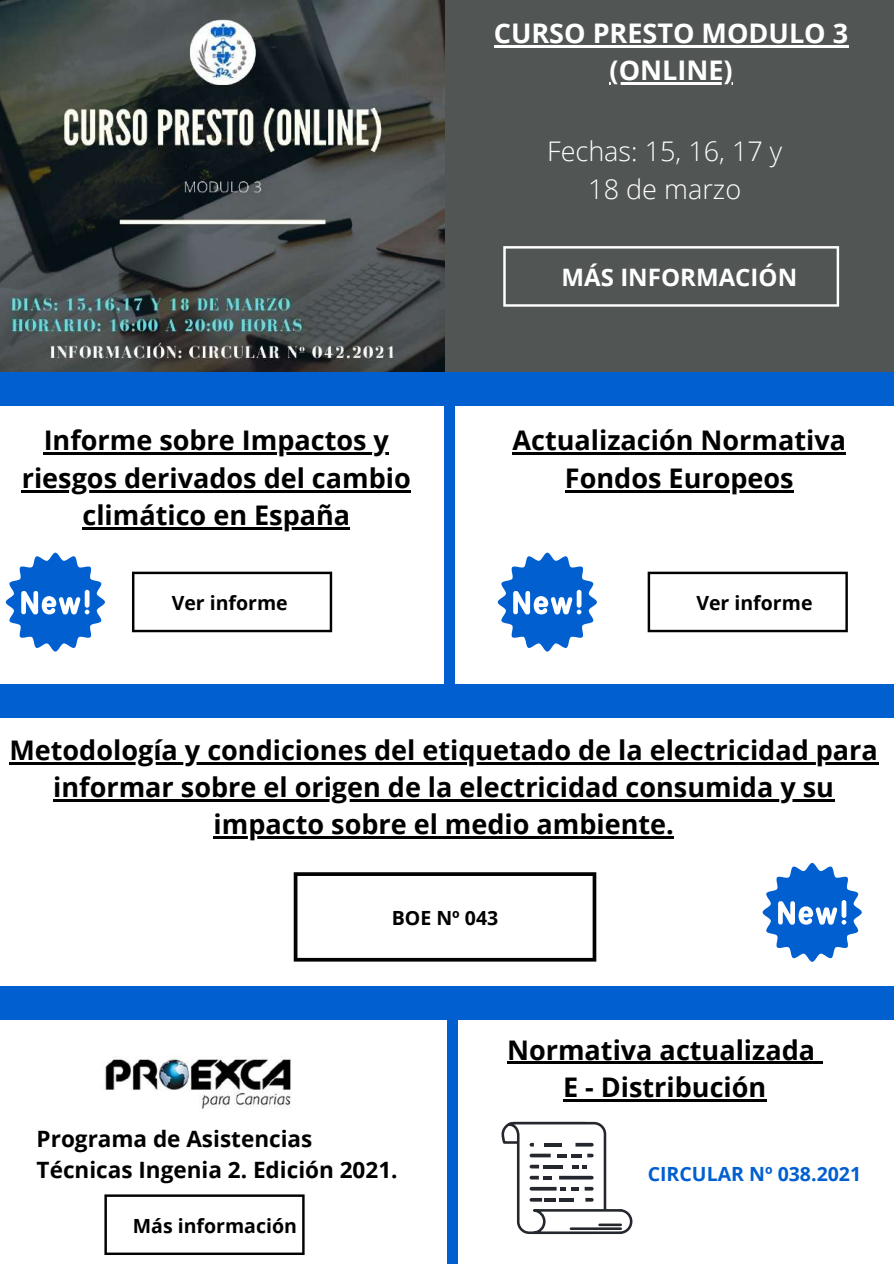
<style>
.page{position:relative;width:894px;height:1264px;background:#fff}
.page>*{position:absolute;margin:0;border:0;box-sizing:border-box;transform-origin:0 0}
.t1{font:700 27px/37.2px "Open Sans";color:#000;text-align:center}
.t2{font:700 27px/37.2px "Open Sans";color:#fff;text-align:center}
.t3{font:300 27px/37.7px "Open Sans";color:#fff;text-align:center}
.t4{font:700 24px "Open Sans";color:#fff}
.t5{font:700 22.5px/31.5px "Open Sans";color:#000}
.t6{font:700 19.5px "Open Sans";color:#000}
.t7{font:700 19.5px "Open Sans";color:#015fd0}
</style>
<div class="page">
<img style="left:0;top:0;width:445px;height:373px">
<div style="left:445px;top:0;width:448px;height:372px;background:#515655"></div>
<svg style="left:503px;top:246px;width:335px;height:61px"></svg>
<svg style="left:132px;top:571px;width:200px;height:61px"></svg>
<div style="left:0;top:373px;width:893px;height:33px;background:#015fd0"></div>
<div style="left:0;top:684px;width:893px;height:33px;background:#015fd0"></div>
<div style="left:0;top:986px;width:893px;height:33px;background:#015fd0"></div>
<img style="left:105px;top:1056px;width:186px;height:54px">
<svg style="left:104px;top:1194px;width:200px;height:60px"></svg>
<div style="left:446px;top:986px;width:11px;height:277px;background:#015fd0"></div>
<svg style="left:501px;top:1121px;width:131px;height:113px"></svg>
<hr style="left:570px;top:1227px;width:50px;height:2px;background:#25272e">
<hr style="left:599px;top:1223px;width:21px;height:3px;background:#25272e">
<svg style="left:293px;top:872px;width:303px;height:89px"></svg>
<div style="left:444px;top:404px;width:10px;height:280px;background:#015fd0"></div>
<svg style="left:6px;top:552px;width:99px;height:99px"></svg>
<hr style="left:493px;top:45px;width:355px;height:3px;background:#fff">
<hr style="left:609px;top:83px;width:123px;height:2px;background:#fff">
<hr style="left:44px;top:452px;width:345px;height:3px;background:#000">
<hr style="left:22px;top:490px;width:389px;height:2px;background:#000">
<hr style="left:82px;top:527px;width:268px;height:2px;background:#000">
<hr style="left:9px;top:762px;width:869px;height:2px;background:#000">
<hr style="left:53px;top:799px;width:781px;height:2px;background:#000">
<hr style="left:213px;top:836px;width:461px;height:2px;background:#000">
<hr style="left:507px;top:1061px;width:308px;height:3px;background:#000">
<svg style="left:815px;top:1061px;width:7px;height:3px"></svg>
<hr style="left:563px;top:1098px;width:203px;height:3px;background:#000">
<hr style="left:512px;top:452px;width:334px;height:3px;background:#000">
<hr style="left:564px;top:490px;width:229px;height:2px;background:#000">
<svg style="left:497px;top:552px;width:99px;height:99px"></svg>
<svg style="left:762px;top:862px;width:99px;height:99px"></svg>
<svg style="left:647px;top:571px;width:200px;height:61px"></svg>
<p class="t2" style="left:493px;top:14px;width:356px">CURSO PRESTO MODULO 3 (ONLINE)</p>
<p class="t3" style="left:547px;top:132px;width:237px">Fechas: 15, 16, 17 y<br>18 de marzo</p>
<p class="t1" style="left:22px;top:421px;width:390px">Informe sobre Impactos y riesgos derivados del cambio climático en España</p>
<p class="t6" style="left:172px;top:589px;width:118px">Ver informe</p>
<p class="t4" style="left:561px;top:260px;width:237px">MÁS INFORMACIÓN</p>
<p class="t1" style="left:512px;top:421px;width:335px">Actualización Normativa<br>Fondos Europeos</p>
<p class="t6" style="left:696px;top:589px;width:118px">Ver informe</p>
<p class="t1" style="left:9px;top:730px;width:869px">Metodología y condiciones del etiquetado de la electricidad para informar sobre el origen de la electricidad consumida y su impacto sobre el medio ambiente.</p>
<p class="t6" style="left:391px;top:904px;width:108px">BOE Nº 043</p>
<p class="t5" style="left:37px;top:1121px;width:362px">Programa de Asistencias<br>Técnicas Ingenia 2. Edición 2021.</p>
<p class="t6" style="left:133px;top:1211px;width:166px">Más información</p>
<p class="t1" style="left:507px;top:1030px;width:309px">Normativa actualizada<br>E - Distribución</p>
<p class="t7" style="left:647px;top:1160px;width:215px">CIRCULAR Nº 038.2021</p>
</div>
